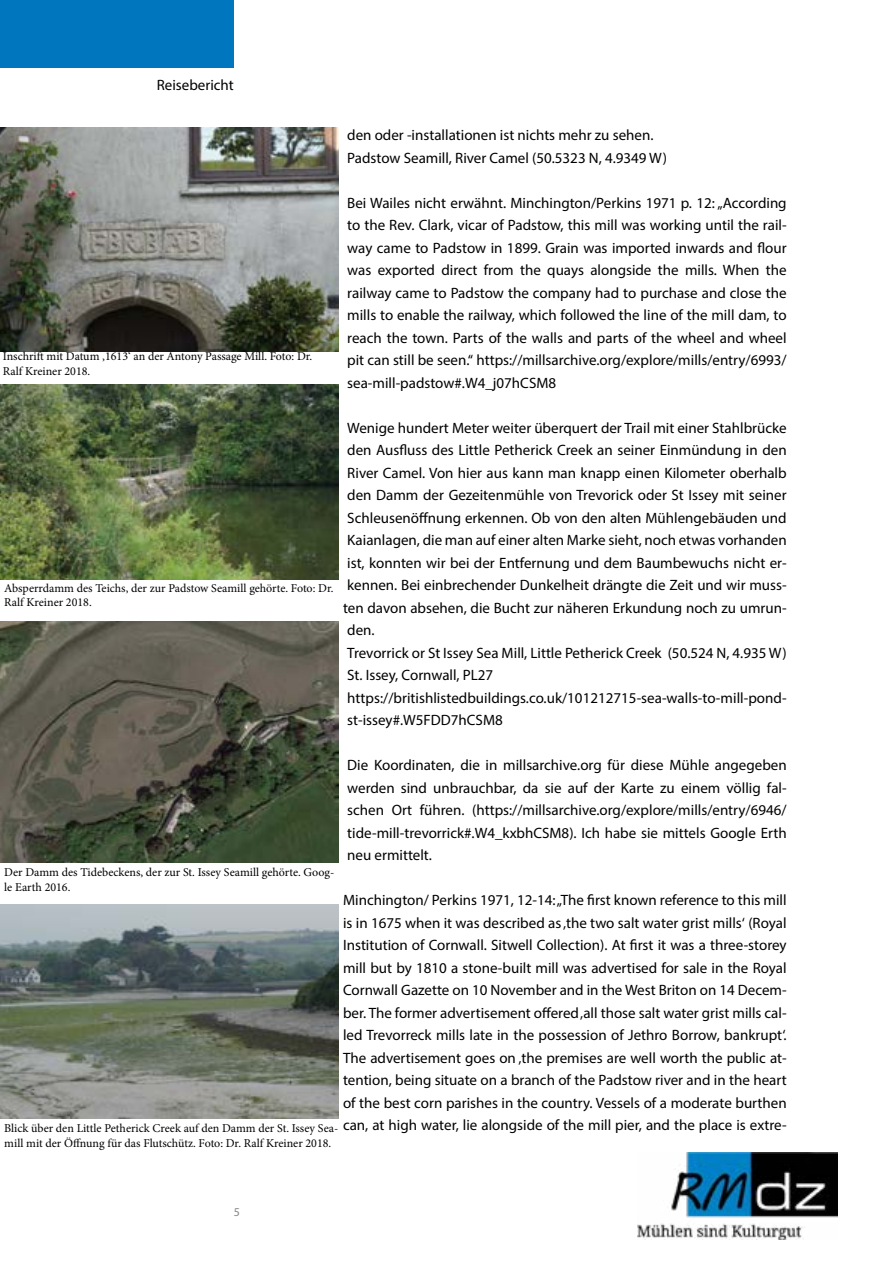
<style>
.page{position:relative;width:893px;height:1263px;background:#fff}
.page>*{position:absolute;margin:0;border:0;box-sizing:border-box;transform-origin:0 0}
.t1{font:15px/22.5px "Myriad Pro";color:#000;text-align:justify}
.t2{font:12px/14.4px "Minion Pro";color:#000}
.t3{font:12px "Myriad Pro";color:#878787}
</style>
<div class="page">
<div style="left:0;top:0;width:234px;height:68px;background:#0076bf"></div>
<img style="left:638px;top:1152px;width:200px;height:88px">
<img style="left:0;top:128px;width:339px;height:223px">
<img style="left:0;top:621px;width:339px;height:241px">
<img style="left:0;top:385px;width:339px;height:194px">
<img style="left:0;top:904px;width:339px;height:214px">
<p class="t1" style="left:157px;top:74px;width:79px">Reisebericht</p>
<p class="t1" style="left:347px;top:124px;width:321px">den oder -installationen ist nichts mehr zu sehen.<br>Padstow Seamill, River Camel (50.5323 N, 4.9349 W)</p>
<p class="t1" style="left:347px;top:191px;width:441px">Bei Wailes nicht erwähnt. Minchington/Perkins 1971 p. 12: „According to the Rev. Clark, vicar of Padstow, this mill was working until the rail&shy;way came to Padstow in 1899. Grain was imported inwards and flour was exported direct from the quays alongside the mills. When the railway came to Padstow the company had to purchase and close the mills to enable the railway, which followed the line of the mill dam, to reach the town. Parts of the walls and parts of the wheel and wheel pit can still be seen.“ https://millsarchive.org/explore/mills/entry/6993/ sea-mill-padstow#.W4_j07hCSM8</p>
<p class="t1" style="left:343px;top:416px;width:445px;text-align:left">Wenige hundert Meter weiter überquert der Trail mit einer Stahlbrücke den Ausfluss des Little Petherick Creek an seiner Einmündung in den River Camel. Von hier aus kann man knapp einen Kilometer oberhalb den Damm der Gezeitenmühle von Trevorick oder St Issey mit seiner Schleusenöffnung erkennen. Ob von den alten Mühlengebäuden und Kaianlagen, die man auf einer alten Marke sieht, noch etwas vorhanden ist, konnten wir bei der Entfernung und dem Baumbewuchs nicht er&shy;kennen. Bei einbrechender Dunkelheit drängte die Zeit und wir muss&shy;ten davon absehen, die Bucht zur näheren Erkundung noch zu umrun&shy;den.<br>Trevorrick or St Issey Sea Mill, Little Petherick Creek (50.524 N, 4.935 W)<br>St. Issey, Cornwall, PL27 https://britishlistedbuildings.co.uk/101212715-sea-walls-to-mill-pond&shy;st-issey#.W5FDD7hCSM8</p>
<p class="t1" style="left:347px;top:754px;width:441px">Die Koordinaten, die in millsarchive.org für diese Mühle angegeben werden sind unbrauchbar, da sie auf der Karte zu einem völlig fal&shy;schen Ort führen. (https://millsarchive.org/explore/mills/entry/6946/ tide-mill-trevorrick#.W4_kxbhCSM8). Ich habe sie mittels Google Erth neu ermittelt.</p>
<p class="t1" style="left:343px;top:889px;width:445px">Minchington/ Perkins 1971, 12-14: „The first known reference to this mill is in 1675 when it was described as ‚the two salt water grist mills‘ (Royal Institution of Cornwall. Sitwell Collection). At first it was a three-storey mill but by 1810 a stone-built mill was advertised for sale in the Royal Cornwall Gazette on 10 November and in the West Briton on 14 Decem&shy;ber. The former advertisement offered ‚all those salt water grist mills cal&shy;led Trevorreck mills late in the possession of Jethro Borrow, bankrupt‘.<br>The advertisement goes on ‚the premises are well worth the public at&shy;tention, being situate on a branch of the Padstow river and in the heart of the best corn parishes in the country. Vessels of a moderate burthen can, at high water, lie alongside of the mill pier, and the place is extre-</p>
<p class="t2" style="left:3px;top:349px;width:311px">Inschrift mit Datum ‚1613‘ an der Antony Passage Mill. Foto: Dr.<br>Ralf Kreiner 2018.</p>
<p class="t2" style="left:4px;top:581px;width:331px">Absperrdamm des Teichs, der zur Padstow Seamill gehörte. Foto: Dr.<br>Ralf Kreiner 2018.</p>
<p class="t2" style="left:4px;top:865px;width:332px">Der Damm des Tidebeckens, der zur St. Issey Seamill gehörte. Goog&shy;le Earth 2016.</p>
<p class="t2" style="left:4px;top:1121px;width:336px">Blick über den Little Petherick Creek auf den Damm der St. Issey Sea&shy;mill mit der Öffnung für das Flutschütz. Foto: Dr. Ralf Kreiner 2018.</p>
<p class="t3" style="left:234px;top:1205px;width:8px">5</p>
</div>
